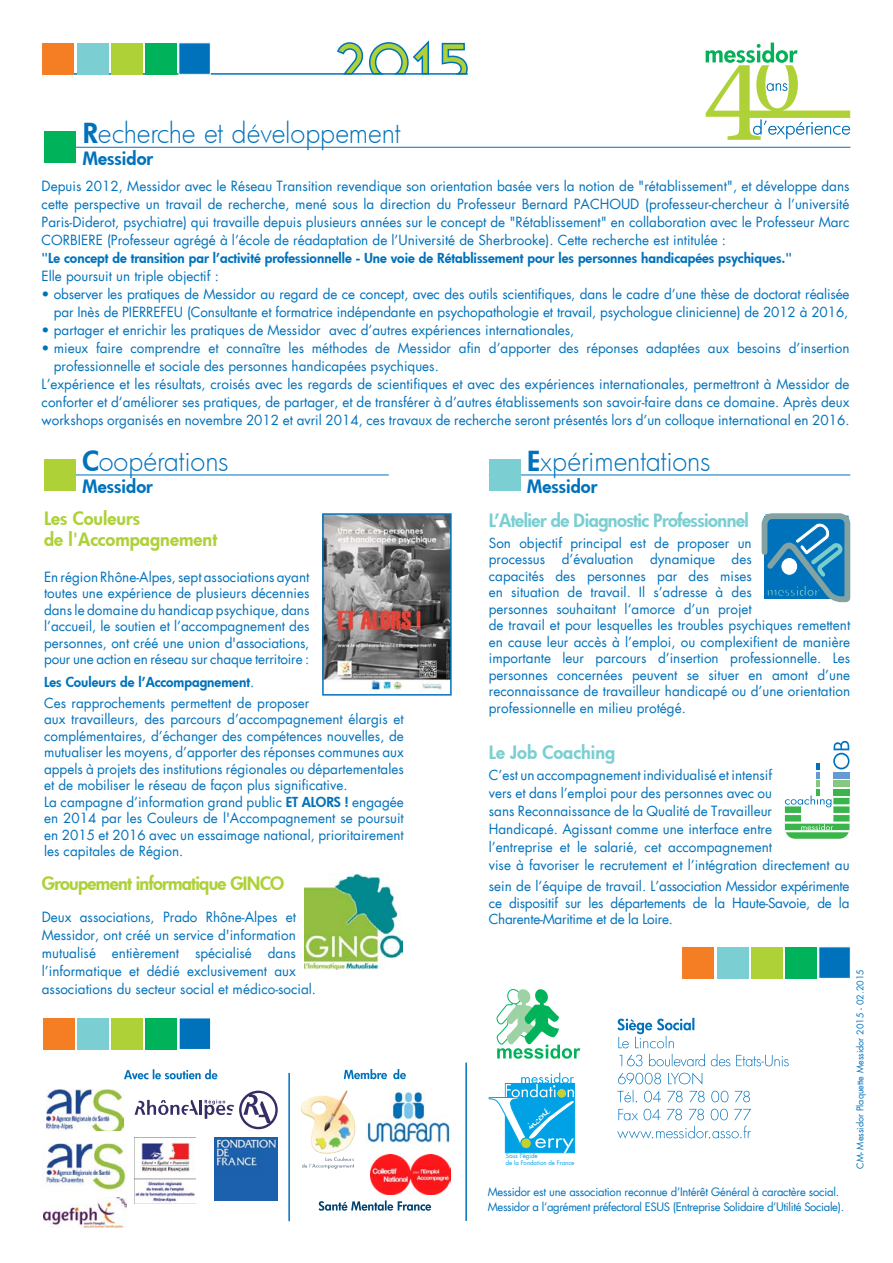
<style>
.page{position:relative;width:893px;height:1263px;background:#fff}
.page>*{position:absolute;margin:0;border:0;box-sizing:border-box;transform-origin:0 0}
.t1{font:300 27px "Futura";letter-spacing:-.005em;color:#0072bc}
.t2{font:800 18px "Futura";letter-spacing:-.03em;color:#7bced1}
.t3{font:800 18px "Futura";color:#add136}
.t4{font:800 18px "Futura";letter-spacing:-.03em;color:#add136}
.t5{font:800 18px "Futura";color:#0072bc}
.t6{font:800 18px "Futura";color:#7bced1}
.t7{font:13.5px/16.5px "Futura";color:#0072bc;text-align:justify}
.t8{font:800 13.5px "Futura";color:#0072bc}
.t9{font:11.25px "Futura";letter-spacing:-.03em;color:#0072bc}
.t10{font:9.45px "Anke Calligraphic FG";color:#fff}
.t11{font:9px "Futura";color:#0072bc}
.t12{font:6px/7.2px "Futura";color:#00a2e5}
.s1{font-weight:800}
.s2{font-weight:400}
</style>
<div class="page">
<svg style="left:124px;top:1069px;width:93px;height:10px"></svg>
<img style="left:46px;top:1089px;width:78px;height:42px">
<img style="left:135px;top:1137px;width:61px;height:65px">
<img style="left:214px;top:1137px;width:63px;height:63px">
<img style="left:44px;top:1197px;width:83px;height:30px">
<svg style="left:344px;top:1069px;width:62px;height:10px"></svg>
<img style="left:300px;top:1090px;width:55px;height:71px">
<svg style="left:135px;top:1090px;width:143px;height:39px"></svg>
<svg style="left:319px;top:1200px;width:112px;height:11px"></svg>
<hr style="left:288px;top:1073px;width:2px;height:148px;background:#0072bc">
<svg style="left:617px;top:1126px;width:134px;height:12px"></svg>
<svg style="left:618px;top:1108px;width:133px;height:12px"></svg>
<svg style="left:617px;top:1090px;width:133px;height:12px"></svg>
<svg style="left:618px;top:1072px;width:84px;height:12px"></svg>
<svg style="left:619px;top:1054px;width:170px;height:12px"></svg>
<svg style="left:617px;top:1018px;width:77px;height:30px"></svg>
<img style="left:44px;top:1143px;width:82px;height:48px">
<svg style="left:496px;top:989px;width:84px;height:70px"></svg>
<img style="left:367px;top:1090px;width:83px;height:52px">
<svg style="left:489px;top:1073px;width:85px;height:80px"></svg>
<hr style="left:465px;top:1062px;width:2px;height:159px;background:#0072bc">
<hr style="left:43px;top:73px;width:425px;height:2px;background:#0072bc">
<div style="left:77px;top:43px;width:31px;height:31px;background:#7bced1"></div>
<div style="left:111px;top:43px;width:31px;height:31px;background:#add136"></div>
<div style="left:145px;top:43px;width:31px;height:31px;background:#00b25a"></div>
<div style="left:179px;top:43px;width:31px;height:31px;background:#0072bc"></div>
<div style="left:43px;top:43px;width:31px;height:31px;background:#f57e25"></div>
<svg style="left:706px;top:43px;width:144px;height:97px"></svg>
<svg style="left:336px;top:40px;width:132px;height:35px"></svg>
<hr style="left:45px;top:147px;width:805px;height:1px;background:#0072bc">
<div style="left:45px;top:131px;width:31px;height:32px;background:#00b25a"></div>
<img style="left:304px;top:874px;width:98px;height:95px">
<div style="left:77px;top:1018px;width:32px;height:31px;background:#7bced1"></div>
<div style="left:111px;top:1018px;width:32px;height:31px;background:#add136"></div>
<div style="left:145px;top:1018px;width:32px;height:31px;background:#00b25a"></div>
<div style="left:179px;top:1018px;width:32px;height:31px;background:#0072bc"></div>
<div style="left:43px;top:1018px;width:31px;height:31px;background:#f57e25"></div>
<div style="left:717px;top:947px;width:31px;height:31px;background:#7bced1"></div>
<div style="left:751px;top:947px;width:31px;height:31px;background:#add136"></div>
<div style="left:785px;top:947px;width:31px;height:31px;background:#00b25a"></div>
<div style="left:819px;top:947px;width:31px;height:31px;background:#0072bc"></div>
<div style="left:682px;top:947px;width:32px;height:31px;background:#f57e25"></div>
<hr style="left:44px;top:475px;width:345px;height:1px;background:#0072bc">
<div style="left:44px;top:459px;width:32px;height:32px;background:#add136"></div>
<hr style="left:489px;top:475px;width:361px;height:1px;background:#0072bc">
<div style="left:489px;top:459px;width:31px;height:32px;background:#7bced1"></div>
<svg style="left:761px;top:513px;width:90px;height:90px;background:#4493bf"></svg>
<svg style="left:785px;top:741px;width:64px;height:98px"></svg>
<div style="left:833px;top:789px;width:16px;height:6px;background:#39b54a"></div>
<div style="left:833px;top:781px;width:16px;height:6px;background:#85c87f"></div>
<div style="left:833px;top:772px;width:16px;height:6px;background:#659ad2"></div>
<img style="left:325px;top:516px;width:124px;height:177px">
<div style="left:322px;top:513px;width:130px;height:183px;border:2px solid #0072bc"></div>
<img style="left:370px;top:1154px;width:80px;height:40px">
<p class="t1" style="left:83px;top:115px;width:319px"><span class="s1">R</span>echerche et développement</p>
<p class="t5" style="left:83px;top:147px;width:72px">Messidor</p>
<p class="t7" style="left:42px;top:177px;width:809px;line-height:18px">Depuis 2012, Messidor avec le Réseau Transition revendique son orientation basée vers la notion de "rétablissement", et développe dans cette perspective un travail de recherche, mené sous la direction du Professeur Bernard PACHOUD (professeur-chercheur à l’université Paris-Diderot, psychiatre) qui travaille depuis plusieurs années sur le concept de "Rétablissement" en collaboration avec le Professeur Marc CORBIERE (Professeur agrégé à l’école de réadaptation de l’Université de Sherbrooke). Cette recherche est intitulée :</p>
<p class="t8" style="left:42px;top:249px;width:752px">"Le concept de transition par l’activité professionnelle - Une voie de Rétablissement pour les personnes handicapées psychiques."</p>
<p class="t7" style="left:42px;top:268px;width:179px">Elle poursuit un triple objectif :</p>
<p class="t7" style="left:42px;top:285px;width:809px;line-height:18px;text-align:right">• observer les pratiques de Messidor au regard de ce concept, avec des outils scientifiques, dans le cadre d’une thèse de doctorat réalisée par Inès de PIERREFEU (Consultante et formatrice indépendante en psychopathologie et travail, psychologue clinicienne) de 2012 à 2016,</p>
<p class="t7" style="left:42px;top:322px;width:534px">• partager et enrichir les pratiques de Messidor avec d’autres expériences internationales,</p>
<p class="t7" style="left:54px;top:339px;width:797px;line-height:18px;text-indent:-12px">• mieux faire comprendre et connaître les méthodes de Messidor afin d’apporter des réponses adaptées aux besoins d’insertion professionnelle et sociale des personnes handicapées psychiques.</p>
<p class="t7" style="left:42px;top:375px;width:809px;line-height:18px">L’expérience et les résultats, croisés avec les regards de scientifiques et avec des expériences internationales, permettront à Messidor de conforter et d’améliorer ses pratiques, de partager, et de transférer à d’autres établissements son savoir-faire dans ce domaine. Après deux workshops organisés en novembre 2012 et avril 2014, ces travaux de recherche seront présentés lors d’un colloque international en 2016.</p>
<p class="t1" style="left:83px;top:443px;width:148px"><span class="s1">C</span>oopérations</p>
<p class="t5" style="left:83px;top:474px;width:72px">Messidor</p>
<p class="t3" style="left:44px;top:506px;width:98px">Les Couleurs</p>
<p class="t3" style="left:44px;top:528px;width:175px">de l'Accompagnement</p>
<p class="t7" style="left:44px;top:568px;width:267px">En région Rhône-Alpes, sept associations ayant toutes une expérience de plusieurs décennies dans le domaine du handicap psychique, dans l’accueil, le soutien et l’accompagnement des personnes, ont créé une union d'associations, pour une action en réseau sur chaque territoire :</p>
<p class="t8" style="left:44px;top:673px;width:212px">Les Couleurs de l’Accompagnement<span class="s2">.</span></p>
<p class="t7" style="left:44px;top:694px;width:361px;text-align:left">Ces rapprochements permettent de proposer<br>aux travailleurs, des parcours d’accompagnement élargis et complémentaires, d’échanger des compétences nouvelles, de mutualiser les moyens, d’apporter des réponses communes aux appels à projets des institutions régionales ou départementales et de mobiliser le réseau de façon plus significative.</p>
<p class="t7" style="left:44px;top:793px;width:361px">La campagne d’information grand public <span class="s1">ET ALORS !</span> engagée en 2014 par les Couleurs de l'Accompagnement se poursuit en 2015 et 2016 avec un essaimage national, prioritairement les capitales de Région.</p>
<p class="t4" style="left:42px;top:872px;width:244px">Groupement informatique GINCO</p>
<p class="t7" style="left:42px;top:908px;width:276px;line-height:18px;text-align:left">Deux associations, Prado Rhône-Alpes et Messidor, ont créé un service d'information mutualisé entièrement spécialisé dans l’informatique et dédié exclusivement aux associations du secteur social et médico-social.</p>
<p class="t1" style="left:527px;top:443px;width:185px"><span class="s1">E</span>xpérimentations</p>
<p class="t5" style="left:527px;top:474px;width:72px">Messidor</p>
<p class="t2" style="left:489px;top:509px;width:261px">L’Atelier de Diagnostic Professionnel</p>
<p class="t7" style="left:489px;top:535px;width:363px;text-align:left">Son objectif principal est de proposer un<br>processus d’évaluation dynamique des<br>capacités des personnes par des mises<br>en situation de travail. Il s’adresse à des<br>personnes souhaitant l‘amorce d’un projet<br>de travail et pour lesquelles les troubles psychiques remettent en cause leur accès à l’emploi, ou complexifient de manière importante leur parcours d’insertion professionnelle. Les personnes concernées peuvent se situer en amont d’une reconnaissance de travailleur handicapé ou d’une orientation professionnelle en milieu protégé.</p>
<p class="t6" style="left:489px;top:741px;width:128px">Le Job Coaching</p>
<p class="t7" style="left:489px;top:766px;width:362px;line-height:18px;text-align:left">C’est un accompagnement individualisé et intensif<br>vers et dans l’emploi pour des personnes avec ou<br>sans Reconnaissance de la Qualité de Travailleur<br>Handicapé. Agissant comme une interface entre<br>l’entreprise et le salarié, cet accompagnement<br>vise à favoriser le recrutement et l’intégration directement au</p>
<p class="t7" style="left:489px;top:878px;width:362px">sein de l’équipe de travail. L’association Messidor expérimente ce dispositif sur les départements de la Haute-Savoie, de la Charente-Maritime et de la Loire.</p>
<p class="t10" style="left:524px;top:1124px;width:29px;rotate:-42deg">incent</p>
<p class="t12" style="left:506px;top:1152px;width:70px">Sous l'égide<br>de la Fondation de France</p>
<p class="t9" style="left:488px;top:1184px;width:353px">Messidor est une association reconnue d’Intérêt Général à caractère social.</p>
<p class="t9" style="left:488px;top:1199px;width:358px">Messidor a l’agrément préfectoral ESUS (Entreprise Solidaire d’Utilité Sociale).</p>
<p class="t11" style="left:854px;top:1169px;width:201px;rotate:-90deg">CM- Messidor Plaquette Messidor 2015 - 02.2015</p>
</div>
